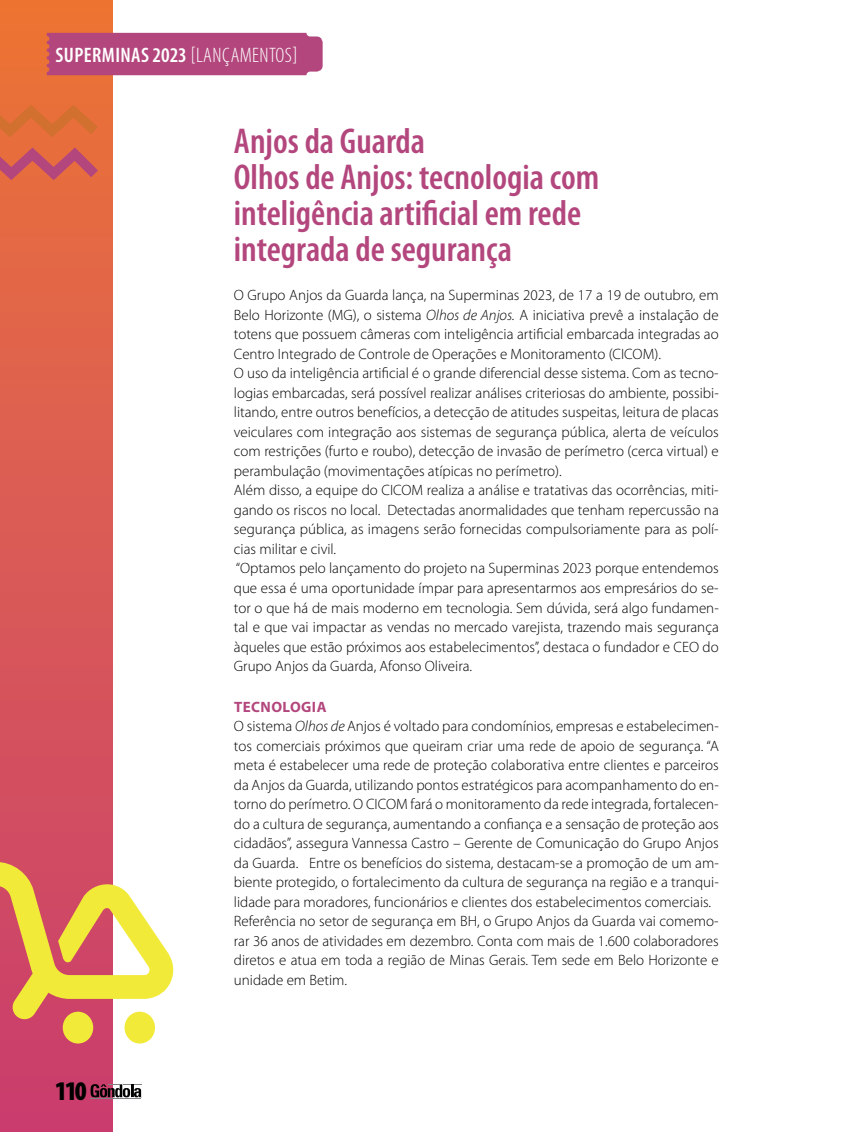
<style>
.page{position:relative;width:859px;height:1132px;background:#fff}
.page>*{position:absolute;margin:0;border:0;box-sizing:border-box;transform-origin:0 0}
.t1{font:600 condensed 36px/36px "Myriad Pro";color:#b3477d}
.t2{font:900 condensed 27px "Myriad Pro";color:#000}
.t3{font:600 condensed 21px "Myriad Pro";letter-spacing:.02em;color:#fff}
.t4{font:300 15px/19.5px "Myriad Pro";color:#000}
.s1{font-weight:300}
.s2{font-style:italic}
.s3{font-weight:700;color:#b3477d}
</style>
<div class="page">
<svg style="left:0;top:0;width:113px;height:1131px"></svg>
<div style="left:125px;top:1011px;width:30px;height:32px;background:#f2ea39;border-radius:50%"></div>
<div style="left:63px;top:1011px;width:30px;height:32px;background:#f2ea39;border-radius:50%"></div>
<svg style="left:0;top:861px;width:174px;height:159px"></svg>
<svg style="left:0;top:97px;width:108px;height:90px"></svg>
<div style="left:47px;top:33px;width:276px;height:42px;background:#b3477d"></div>
<svg style="left:91px;top:1083px;width:50px;height:14px"></svg>
<hr style="left:91px;top:1097px;width:50px;height:1px;background:#808285">
<h3 class="t3" style="left:55px;top:42px;width:244px">SUPERMINAS 2023 <span class="s1">[LANÇAMENTOS]</span></h3>
<h2 class="t2" style="left:55px;top:1073px;width:33px">110</h2>
<h1 class="t1" style="left:234px;top:122px;width:367px">Anjos da Guarda<br>Olhos de Anjos: tecnologia com inteligência artificial em rede integrada de segurança</h1>
<p class="t4" style="left:234px;top:285px;width:486px">O Grupo Anjos da Guarda lança, na Superminas 2023, de 17 a 19 de outubro, em Belo Horizonte (MG), o sistema <span class="s2">Olhos de Anjos.</span> A iniciativa prevê a instalação de totens que possuem câmeras com inteligência artificial embarcada integradas ao Centro Integrado de Controle de Operações e Monitoramento (CICOM).<br>O uso da inteligência artificial é o grande diferencial desse sistema. Com as tecno&shy;logias embarcadas, será possível realizar análises criteriosas do ambiente, possibi&shy;litando, entre outros benefícios, a detecção de atitudes suspeitas, leitura de placas veiculares com integração aos sistemas de segurança pública, alerta de veículos com restrições (furto e roubo), detecção de invasão de perímetro (cerca virtual) e perambulação (movimentações atípicas no perímetro).<br>Além disso, a equipe do CICOM realiza a análise e tratativas das ocorrências, miti&shy;gando os riscos no local. Detectadas anormalidades que tenham repercussão na segurança pública, as imagens serão fornecidas compulsoriamente para as polí&shy;cias militar e civil.<br>“Optamos pelo lançamento do projeto na Superminas 2023 porque entendemos que essa é uma oportunidade ímpar para apresentarmos aos empresários do se&shy;tor o que há de mais moderno em tecnologia. Sem dúvida, será algo fundamen&shy;tal e que vai impactar as vendas no mercado varejista, trazendo mais segurança àqueles que estão próximos aos estabelecimentos”, destaca o fundador e CEO do Grupo Anjos da Guarda, Afonso Oliveira.</p>
<p class="t4" style="left:234px;top:696px;width:486px"><span class="s3">TECNOLOGIA<br></span>O sistema <span class="s2">Olhos de</span> Anjos é voltado para condomínios, empresas e estabelecimen&shy;tos comerciais próximos que queiram criar uma rede de apoio de segurança. “A meta é estabelecer uma rede de proteção colaborativa entre clientes e parceiros da Anjos da Guarda, utilizando pontos estratégicos para acompanhamento do en&shy;torno do perímetro. O CICOM fará o monitoramento da rede integrada, fortalecen&shy;do a cultura de segurança, aumentando a confiança e a sensação de proteção aos cidadãos”, assegura Vannessa Castro – Gerente de Comunicação do Grupo Anjos da Guarda. Entre os benefícios do sistema, destacam-se a promoção de um am&shy;biente protegido, o fortalecimento da cultura de segurança na região e a tranqui&shy;lidade para moradores, funcionários e clientes dos estabelecimentos comerciais.<br>Referência no setor de segurança em BH, o Grupo Anjos da Guarda vai comemo&shy;rar 36 anos de atividades em dezembro. Conta com mais de 1.600 colaboradores diretos e atua em toda a região de Minas Gerais. Tem sede em Belo Horizonte e unidade em Betim.</p>
</div>
